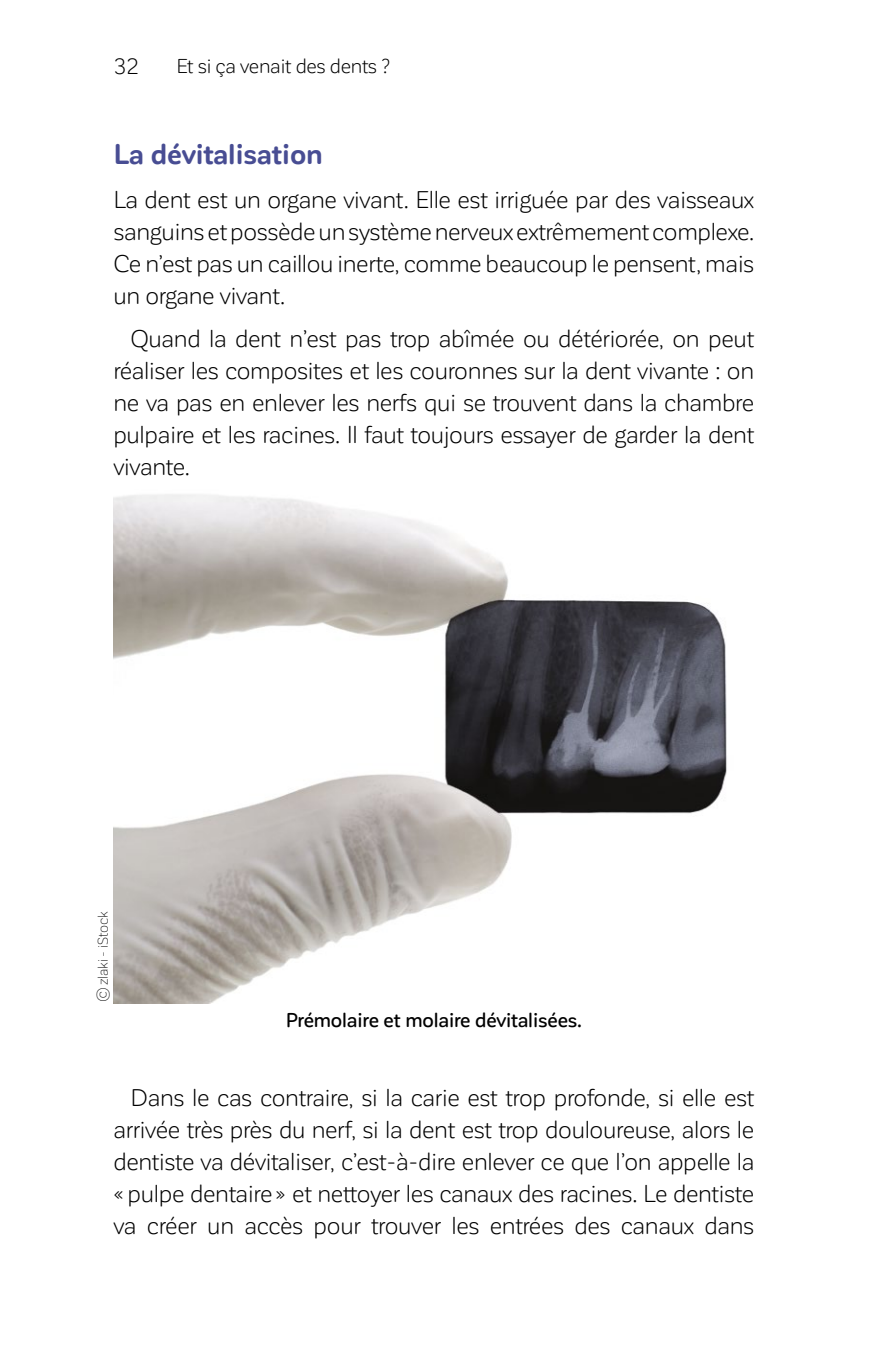
<style>
.page{position:relative;width:879px;height:1361px;background:#fff}
.page>*{position:absolute;margin:0;border:0;box-sizing:border-box;transform-origin:0 0}
.t1{font:700 28px "Corporative Sans Rd";letter-spacing:-.01em;color:#484d93}
.t2{font:24px/32px "Corporative Sans Rd";letter-spacing:-.015em;color:#000;text-align:justify}
.t3{font:22px "Corporative Sans Rd";color:#000}
.t4{font:500 20px "Corporative Sans Rd";letter-spacing:-.01em;color:#000}
.t5{font:20px "Corporative Sans Rd";letter-spacing:-.015em;color:#000}
.t6{font:300 14px "Corporative Sans Rd";letter-spacing:-.015em;color:#000}
</style>
<div class="page">
<img style="left:113px;top:494px;width:614px;height:509px">
<p class="t3" style="left:113px;top:54px;width:27px">32</p>
<p class="t5" style="left:176px;top:55px;width:216px">Et si ça venait des dents ?</p>
<p class="t1" style="left:113px;top:139px;width:211px">La dévitalisation</p>
<p class="t2" style="left:113px;top:183px;width:642px">La dent est un organe vivant. Elle est irriguée par des vaisseaux sanguins et possède un système nerveux extrêmement complexe.<br>Ce n’est pas un caillou inerte, comme beaucoup le pensent, mais un organe vivant.</p>
<p class="t2" style="left:113px;top:323px;width:642px;text-indent:17px">Quand la dent n’est pas trop abîmée ou détériorée, on peut réaliser les composites et les couronnes sur la dent vivante : on ne va pas en enlever les nerfs qui se trouvent dans la chambre pulpaire et les racines. Il faut toujours essayer de garder la dent vivante.</p>
<p class="t6" style="left:95px;top:1002px;width:92px;rotate:-90deg">© zlaki - iStock</p>
<p class="t4" style="left:286px;top:1009px;width:298px">Prémolaire et molaire dévitalisées.</p>
<p class="t2" style="left:113px;top:1081px;width:642px;text-indent:17px">Dans le cas contraire, si la carie est trop profonde, si elle est arrivée très près du nerf, si la dent est trop douloureuse, alors le dentiste va dévitaliser, c’est-à-dire enlever ce que l’on appelle la « pulpe dentaire » et nettoyer les canaux des racines. Le dentiste va créer un accès pour trouver les entrées des canaux dans</p>
</div>
